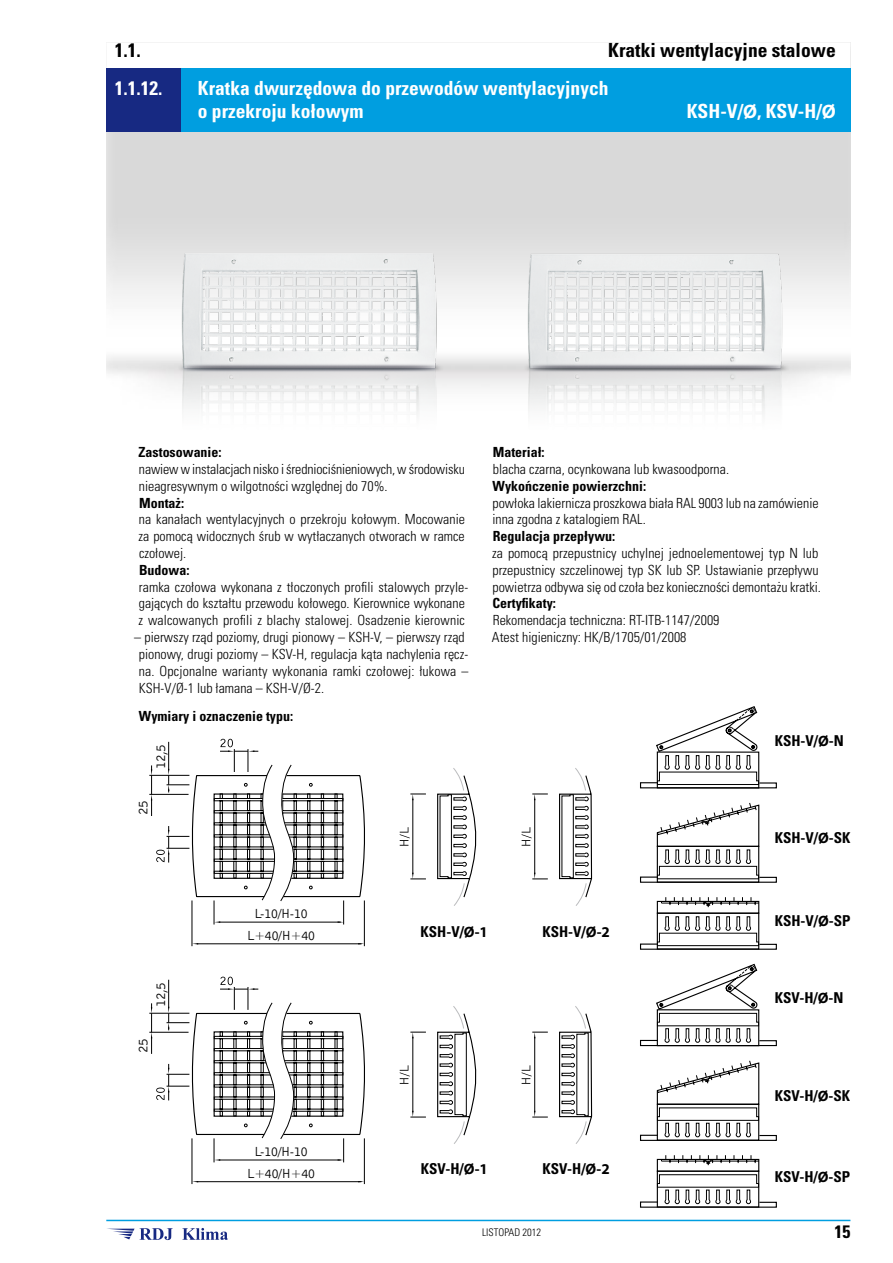
<style>
.page{position:relative;width:893px;height:1263px;background:#fff}
.page>*{position:absolute;margin:0;border:0;box-sizing:border-box;transform-origin:0 0}
.t1{font:700 condensed 19.5px/23.4px "Univers Pl LT";color:#fff}
.t2{font:700 condensed 19.5px "Univers Pl LT";color:#000}
.t3{font:700 condensed 18px "Univers Pl LT";color:#000}
.t4{font:700 condensed 15px "Univers Pl LT";color:#000}
.t5{font:300 condensed 13.95px/16.8px "Univers Pl LT";color:#000}
.t6{font:700 condensed 13.95px "Univers Pl LT";color:#000}
.t7{font:13.5px "Bell Gothic EU Normal";letter-spacing:-.05em;color:#000}
.t8{font:300 condensed 10.5px "Univers Pl LT";color:#000}
.s1{font-family:"Myriad Pro";font-stretch:normal}
</style>
<div class="page">
<img style="left:106px;top:131px;width:744px;height:257px">
<img style="left:160px;top:198px;width:298px;height:216px">
<img style="left:506px;top:198px;width:298px;height:216px">
<svg style="left:437px;top:1006px;width:40px;height:138px"></svg>
<svg style="left:437px;top:768px;width:40px;height:138px"></svg>
<hr style="left:413px;top:799px;width:1px;height:75px;background:#000">
<svg style="left:410px;top:873px;width:16px;height:7px"></svg>
<svg style="left:410px;top:794px;width:16px;height:6px"></svg>
<svg style="left:400px;top:827px;width:10px;height:19px"></svg>
<hr style="left:413px;top:1037px;width:1px;height:75px;background:#000">
<svg style="left:410px;top:1111px;width:16px;height:7px"></svg>
<svg style="left:410px;top:1032px;width:16px;height:6px"></svg>
<svg style="left:400px;top:1065px;width:10px;height:19px"></svg>
<svg style="left:558px;top:768px;width:35px;height:454px"></svg>
<hr style="left:534px;top:799px;width:1px;height:75px;background:#000">
<svg style="left:532px;top:873px;width:16px;height:7px"></svg>
<svg style="left:532px;top:794px;width:16px;height:6px"></svg>
<svg style="left:522px;top:827px;width:10px;height:19px"></svg>
<hr style="left:534px;top:1037px;width:1px;height:75px;background:#000">
<svg style="left:532px;top:1111px;width:16px;height:7px"></svg>
<svg style="left:532px;top:1032px;width:16px;height:6px"></svg>
<svg style="left:522px;top:1065px;width:10px;height:19px"></svg>
<hr style="left:192px;top:900px;width:1px;height:46px;background:#000">
<hr style="left:364px;top:900px;width:1px;height:46px;background:#000">
<hr style="left:192px;top:1138px;width:1px;height:46px;background:#000">
<hr style="left:364px;top:1138px;width:1px;height:46px;background:#000">
<hr style="left:197px;top:943px;width:164px;height:1px;background:#000">
<hr style="left:197px;top:1181px;width:164px;height:1px;background:#000">
<hr style="left:149px;top:794px;width:40px;height:1px;background:#000">
<hr style="left:149px;top:1032px;width:40px;height:1px;background:#000">
<hr style="left:149px;top:775px;width:40px;height:1px;background:#000">
<hr style="left:149px;top:1013px;width:40px;height:1px;background:#000">
<hr style="left:661px;top:1161px;width:98px;height:1px;background:#000">
<svg style="left:661px;top:1155px;width:95px;height:10px"></svg>
<div style="left:657px;top:1159px;width:102px;height:13px;border:1px solid #000"></div>
<div style="left:657px;top:1170px;width:102px;height:37px;border:1px solid #000"></div>
<hr style="left:661px;top:903px;width:98px;height:1px;background:#000">
<svg style="left:661px;top:897px;width:95px;height:10px"></svg>
<div style="left:657px;top:901px;width:102px;height:13px;border:1px solid #000"></div>
<div style="left:657px;top:913px;width:102px;height:37px;border:1px solid #000"></div>
<svg style="left:151px;top:739px;width:214px;height:185px"></svg>
<svg style="left:151px;top:977px;width:214px;height:185px"></svg>
<svg style="left:640px;top:706px;width:137px;height:83px"></svg>
<svg style="left:640px;top:802px;width:137px;height:81px"></svg>
<svg style="left:640px;top:916px;width:137px;height:34px"></svg>
<svg style="left:640px;top:963px;width:137px;height:84px"></svg>
<svg style="left:640px;top:1060px;width:137px;height:81px"></svg>
<svg style="left:640px;top:1174px;width:137px;height:34px"></svg>
<hr style="left:106px;top:1220px;width:744px;height:1px;background:#009ee0">
<svg style="left:107px;top:1228px;width:121px;height:12px"></svg>
<div style="left:106px;top:68px;width:75px;height:63px;background:#172982"></div>
<div style="left:181px;top:68px;width:669px;height:63px;background:#009ee0"></div>
<h1 class="t2" style="left:115px;top:38px;width:27px">1.1.</h1>
<h1 class="t2" style="left:608px;top:38px;width:229px">Kratki wentylacyjne stalowe</h1>
<h1 class="t1" style="left:115px;top:76px;width:49px">1.1.12.</h1>
<h1 class="t1" style="left:198px;top:76px;width:412px">Kratka dwurzędowa do przewodów wentylacyjnych o przekroju kołowym</h1>
<h1 class="t1" style="left:687px;top:100px;width:150px">KSH-V/<span class="s1">Ø</span>, KSV-H/<span class="s1">Ø</span></h1>
<p class="t6" style="left:139px;top:444px;width:84px">Zastosowanie:</p>
<p class="t5" style="left:139px;top:461px;width:327px">nawiew w instalacjach nisko i średniociśnieniowych, w środowisku nieagresywnym o wilgotności względnej do 70%.</p>
<p class="t6" style="left:139px;top:494px;width:46px">Montaż:</p>
<p class="t5" style="left:139px;top:511px;width:328px;text-align:justify">na kanałach wentylacyjnych o przekroju kołowym. Mocowanie za pomocą widocznych śrub w wytłaczanych otworach w ramce czołowej.</p>
<p class="t6" style="left:139px;top:561px;width:52px">Budowa:</p>
<p class="t5" style="left:139px;top:578px;width:331px">ramka czołowa wykonana z tłoczonych profili stalowych przyle&shy;gających do kształtu przewodu kołowego. Kierownice wykonane z walcowanych profili z blachy stalowej. Osadzenie kierownic</p>
<p class="t5" style="left:139px;top:629px;width:331px;text-indent:-5px">– pierwszy rząd poziomy, drugi pionowy – KSH-V, – pierwszy rząd pionowy, drugi poziomy – KSV-H, regulacja kąta nachylenia ręcz&shy;na. Opcjonalne warianty wykonania ramki czołowej: łukowa – KSH-V/Ø-1 lub łamana – KSH-V/Ø-2.</p>
<p class="t6" style="left:139px;top:707px;width:156px">Wymiary i oznaczenie typu:</p>
<p class="t7" style="left:152px;top:769px;width:26px;rotate:-90deg">12,5</p>
<p class="t7" style="left:135px;top:815px;width:16px;rotate:-90deg">25</p>
<p class="t6" style="left:493px;top:444px;width:53px">Materiał:</p>
<p class="t5" style="left:493px;top:461px;width:238px">blacha czarna, ocynkowana lub kwasoodporna.</p>
<p class="t6" style="left:493px;top:477px;width:155px">Wykończenie powierzchni:</p>
<p class="t5" style="left:492px;top:494px;width:328px">powłoka lakiernicza proszkowa biała RAL 9003 lub na zamówienie inna zgodna z katalogiem RAL.</p>
<p class="t6" style="left:493px;top:528px;width:124px">Regulacja przepływu:</p>
<p class="t5" style="left:492px;top:545px;width:330px">za pomocą przepustnicy uchylnej jednoelementowej typ N lub przepustnicy szczelinowej typ SK lub SP. Ustawianie przepływu powietrza odbywa się od czoła bez konieczności demontażu kratki.</p>
<p class="t6" style="left:492px;top:595px;width:65px">Certyfikaty:</p>
<p class="t5" style="left:492px;top:612px;width:229px">Rekomendacja techniczna: RT-ITB-1147/2009<br>Atest higieniczny: HK/B/1705/01/2008</p>
<p class="t4" style="left:775px;top:731px;width:71px">KSH-V/<span class="s1">Ø</span>-N</p>
<p class="t4" style="left:775px;top:828px;width:77px">KSH-V/<span class="s1">Ø</span>-SK</p>
<p class="t7" style="left:152px;top:1007px;width:26px;rotate:-90deg">12,5</p>
<p class="t7" style="left:135px;top:1053px;width:16px;rotate:-90deg">25</p>
<p class="t7" style="left:254px;top:905px;width:55px">L-10/H-10</p>
<p class="t7" style="left:247px;top:927px;width:70px">L+40/H+40</p>
<p class="t7" style="left:254px;top:1143px;width:55px">L-10/H-10</p>
<p class="t7" style="left:247px;top:1165px;width:70px">L+40/H+40</p>
<p class="t4" style="left:421px;top:922px;width:69px">KSH-V/<span class="s1">Ø-1</span></p>
<p class="t4" style="left:542px;top:922px;width:69px">KSH-V/<span class="s1">Ø-2</span></p>
<p class="t4" style="left:421px;top:1160px;width:69px">KSV-H/<span class="s1">Ø-1</span></p>
<p class="t4" style="left:543px;top:1160px;width:69px">KSV-H/<span class="s1">Ø-2</span></p>
<p class="t4" style="left:775px;top:912px;width:77px">KSH-V/<span class="s1">Ø</span>-SP</p>
<p class="t4" style="left:775px;top:988px;width:70px">KSV-H/<span class="s1">Ø</span>-N</p>
<p class="t4" style="left:775px;top:1087px;width:77px">KSV-H/<span class="s1">Ø</span>-SK</p>
<p class="t4" style="left:775px;top:1167px;width:77px">KSV-H/<span class="s1">Ø</span>-SP</p>
<p class="t8" style="left:482px;top:1225px;width:61px">LISTOPAD 2012</p>
<p class="t3" style="left:834px;top:1220px;width:17px">15</p>
</div>
